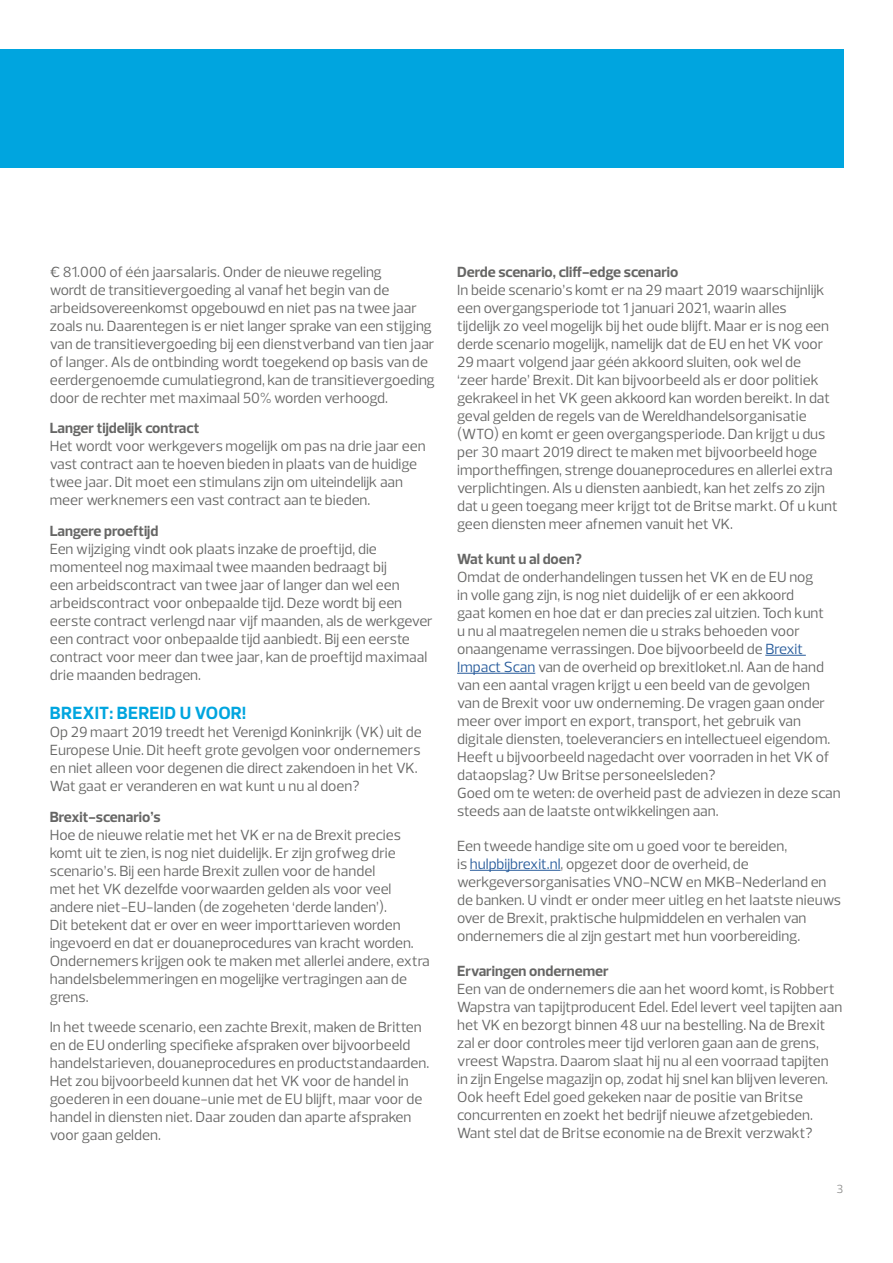
<style>
.page{position:relative;width:893px;height:1263px;background:#fff}
.page>*{position:absolute;margin:0;border:0;box-sizing:border-box;transform-origin:0 0}
.t1{font:700 18px "Prelo";letter-spacing:.015em;color:#00a5df}
.t2{font:15px/18px "Prelo";color:#666665}
.t3{font:700 15px "Prelo";color:#666665}
.t4{font:12px "Prelo";color:#8c8c8b}
.s1{color:#275b9b}
</style>
<div class="page">
<hr style="left:765px;top:655px;width:41px;height:1px;background:#275b9b">
<hr style="left:457px;top:673px;width:78px;height:1px;background:#275b9b">
<hr style="left:470px;top:870px;width:91px;height:1px;background:#275b9b">
<div style="left:0;top:50px;width:843px;height:118px;background:#00a5df"></div>
<p class="t2" style="left:50px;top:263px;width:387px">€ 81.000 of één jaarsalaris. Onder de nieuwe regeling<br>wordt de transitievergoeding al vanaf het begin van de arbeidsovereenkomst opgebouwd en niet pas na twee jaar zoals nu. Daarentegen is er niet langer sprake van een stijging van de transitievergoeding bij een dienstverband van tien jaar of langer. Als de ontbinding wordt toegekend op basis van de eerdergenoemde cumulatiegrond, kan de transitievergoeding door de rechter met maximaal 50% worden verhoogd.</p>
<p class="t3" style="left:50px;top:419px;width:151px">Langer tijdelijk contract</p>
<p class="t2" style="left:50px;top:437px;width:377px">Het wordt voor werkgevers mogelijk om pas na drie jaar een vast contract aan te hoeven bieden in plaats van de huidige twee jaar. Dit moet een stimulans zijn om uiteindelijk aan meer werknemers een vast contract aan te bieden.</p>
<p class="t3" style="left:50px;top:522px;width:110px">Langere proeftijd</p>
<p class="t2" style="left:50px;top:540px;width:385px">Een wijziging vindt ook plaats inzake de proeftijd, die momenteel nog maximaal twee maanden bedraagt bij<br>een arbeidscontract van twee jaar of langer dan wel een arbeidscontract voor onbepaalde tijd. Deze wordt bij een eerste contract verlengd naar vijf maanden, als de werkgever een contract voor onbepaalde tijd aanbiedt. Bij een eerste contract voor meer dan twee jaar, kan de proeftijd maximaal drie maanden bedragen.</p>
<p class="t1" style="left:50px;top:702px;width:198px">BREXIT: BEREID U VOOR!</p>
<p class="t2" style="left:50px;top:723px;width:374px">Op 29 maart 2019 treedt het Verenigd Koninkrijk (VK) uit de Europese Unie. Dit heeft grote gevolgen voor ondernemers en niet alleen voor degenen die direct zakendoen in het VK.<br>Wat gaat er veranderen en wat kunt u nu al doen?</p>
<p class="t3" style="left:50px;top:807px;width:113px">Brexit-scenario’s</p>
<p class="t2" style="left:50px;top:826px;width:381px">Hoe de nieuwe relatie met het VK er na de Brexit precies komt uit te zien, is nog niet duidelijk. Er zijn grofweg drie scenario’s. Bij een harde Brexit zullen voor de handel<br>met het VK dezelfde voorwaarden gelden als voor veel andere niet-EU-landen (de zogeheten ‘derde landen’).<br>Dit betekent dat er over en weer importtarieven worden ingevoerd en dat er douaneprocedures van kracht worden.<br>Ondernemers krijgen ook te maken met allerlei andere, extra handelsbelemmeringen en mogelijke vertragingen aan de grens.</p>
<p class="t2" style="left:50px;top:1018px;width:381px">In het tweede scenario, een zachte Brexit, maken de Britten en de EU onderling specifieke afspraken over bijvoorbeeld handelstarieven, douaneprocedures en productstandaarden.<br>Het zou bijvoorbeeld kunnen dat het VK voor de handel in goederen in een douane-unie met de EU blijft, maar voor de handel in diensten niet. Daar zouden dan aparte afspraken voor gaan gelden.</p>
<p class="t3" style="left:457px;top:262px;width:223px">Derde scenario, cliff-edge scenario</p>
<p class="t2" style="left:457px;top:281px;width:382px">In beide scenario’s komt er na 29 maart 2019 waarschijnlijk een overgangsperiode tot 1 januari 2021, waarin alles<br>tijdelijk zo veel mogelijk bij het oude blijft. Maar er is nog een derde scenario mogelijk, namelijk dat de EU en het VK voor 29 maart volgend jaar géén akkoord sluiten, ook wel de<br>‘zeer harde’ Brexit. Dit kan bijvoorbeeld als er door politiek gekrakeel in het VK geen akkoord kan worden bereikt. In dat geval gelden de regels van de Wereldhandelsorganisatie (WTO) en komt er geen overgangsperiode. Dan krijgt u dus per 30 maart 2019 direct te maken met bijvoorbeeld hoge importheffingen, strenge douaneprocedures en allerlei extra verplichtingen. Als u diensten aanbiedt, kan het zelfs zo zijn dat u geen toegang meer krijgt tot de Britse markt. Of u kunt geen diensten meer afnemen vanuit het VK.</p>
<p class="t3" style="left:457px;top:549px;width:126px">Wat kunt u al doen?</p>
<p class="t2" style="left:457px;top:568px;width:385px">Omdat de onderhandelingen tussen het VK en de EU nog<br>in volle gang zijn, is nog niet duidelijk of er een akkoord<br>gaat komen en hoe dat er dan precies zal uitzien. Toch kunt<br>u nu al maatregelen nemen die u straks behoeden voor onaangename verrassingen. Doe bijvoorbeeld de <span class="s1">Brexit Impact Scan</span> van de overheid op brexitloket.nl. Aan de hand van een aantal vragen krijgt u een beeld van de gevolgen<br>van de Brexit voor uw onderneming. De vragen gaan onder meer over import en export, transport, het gebruik van digitale diensten, toeleveranciers en intellectueel eigendom.<br>Heeft u bijvoorbeeld nagedacht over voorraden in het VK of dataopslag? Uw Britse personeelsleden?<br>Goed om te weten: de overheid past de adviezen in deze scan steeds aan de laatste ontwikkelingen aan.</p>
<p class="t2" style="left:457px;top:837px;width:386px">Een tweede handige site om u goed voor te bereiden,<br>is <span class="s1">hulpbijbrexit.nl</span>, opgezet door de overheid, de werkgeversorganisaties VNO-NCW en MKB-Nederland en de banken. U vindt er onder meer uitleg en het laatste nieuws over de Brexit, praktische hulpmiddelen en verhalen van ondernemers die al zijn gestart met hun voorbereiding.</p>
<p class="t3" style="left:457px;top:961px;width:153px">Ervaringen ondernemer</p>
<p class="t2" style="left:457px;top:980px;width:387px">Een van de ondernemers die aan het woord komt, is Robbert Wapstra van tapijtproducent Edel. Edel levert veel tapijten aan het VK en bezorgt binnen 48 uur na bestelling. Na de Brexit zal er door controles meer tijd verloren gaan aan de grens, vreest Wapstra. Daarom slaat hij nu al een voorraad tapijten in zijn Engelse magazijn op, zodat hij snel kan blijven leveren.<br>Ook heeft Edel goed gekeken naar de positie van Britse concurrenten en zoekt het bedrijf nieuwe afzetgebieden.<br>Want stel dat de Britse economie na de Brexit verzwakt?</p>
<p class="t4" style="left:837px;top:1181px;width:8px">3</p>
</div>
